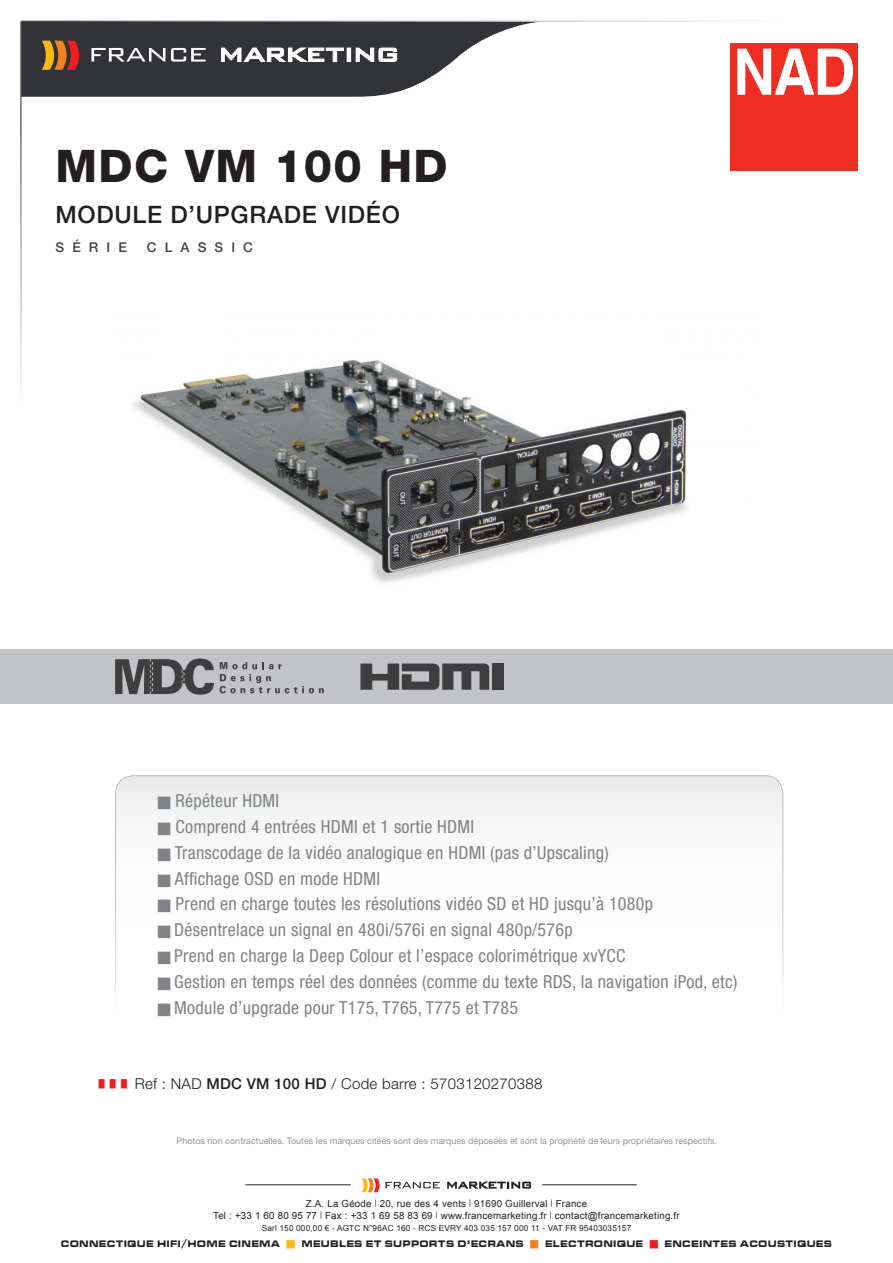
<style>
.page{position:relative;width:893px;height:1263px;background:#fff}
.page>*{position:absolute;margin:0;border:0;box-sizing:border-box;transform-origin:0 0}
.t1{font:800 45px "Helvetica Neue LT Std";letter-spacing:.03em;color:#231f20}
.t2{font:500 24px "Helvetica Neue LT Std";letter-spacing:.03em;color:#231f20}
.t3{font:condensed 18px "Helvetica Neue LT Std";letter-spacing:.015em;color:#808285}
.t4{font:300 15px "Helvetica Neue LT Std";letter-spacing:.02em;color:#231f20}
.t5{font:500 13.5px "Helvetica Neue LT Std";letter-spacing:.6em;color:#3d4545}
.t6{font:9.75px "Arial";letter-spacing:.02em;color:#231f20}
.t7{font:9.75px "Microgramma D Bold Exte";letter-spacing:.1em;color:#231f20;scale:.9 1}
.t8{font:9px "Helvetica Neue LT Std";color:#939598}
.t9{font:8.25px "Arial";letter-spacing:.02em;color:#231f20}
.s1{font-weight:500}
.s2{color:#fcb814}
.s3{color:#f58220}
.s4{color:#ee1d23}
</style>
<div class="page">
<div style="left:116px;top:776px;width:667px;height:44px;background:#f0f0f1"></div>
<div style="left:0;top:649px;width:893px;height:55px;background:#c2c3c6"></div>
<svg style="left:220px;top:662px;width:104px;height:31px"></svg>
<svg style="left:115px;top:658px;width:99px;height:37px"></svg>
<svg style="left:360px;top:663px;width:129px;height:27px"></svg>
<div style="left:492px;top:663px;width:12px;height:27px;background:#3e3e3f"></div>
<svg style="left:21px;top:22px;width:516px;height:75px"></svg>
<div style="left:731px;top:44px;width:127px;height:127px;background:#ee2e22"></div>
<svg style="left:737px;top:49px;width:116px;height:46px"></svg>
<svg style="left:447px;top:1182px;width:84px;height:6px"></svg>
<svg style="left:362px;top:1178px;width:78px;height:14px"></svg>
<hr style="left:245px;top:1184px;width:106px;height:1px;background:#231f20">
<hr style="left:542px;top:1184px;width:95px;height:1px;background:#231f20">
<img style="left:134px;top:360px;width:553px;height:223px">
<p class="t1" style="left:55px;top:139px;width:394px">MDC VM 100 HD</p>
<p class="t2" style="left:55px;top:201px;width:346px">MODULE D’UPGRADE VIDÉO</p>
<p class="t5" style="left:55px;top:240px;width:73px">SÉRIE</p>
<p class="t5" style="left:147px;top:240px;width:108px">CLASSIC</p>
<p class="t3" style="left:157px;top:790px;width:123px">■ Répéteur HDMI</p>
<p class="t3" style="left:157px;top:816px;width:318px">■ Comprend 4 entrées HDMI et 1 sortie HDMI</p>
<p class="t3" style="left:157px;top:842px;width:453px">■ Transcodage de la vidéo analogique en HDMI (pas d’Upscaling)</p>
<p class="t3" style="left:157px;top:868px;width:224px">■ Affichage OSD en mode HDMI</p>
<p class="t3" style="left:157px;top:894px;width:497px">■ Prend en charge toutes les résolutions vidéo SD et HD jusqu’à 1080p</p>
<p class="t3" style="left:157px;top:919px;width:417px">■ Désentrelace un signal en 480i/576i en signal 480p/576p</p>
<p class="t3" style="left:157px;top:945px;width:470px">■ Prend en charge la Deep Colour et l’espace colorimétrique xvYCC</p>
<p class="t3" style="left:157px;top:971px;width:581px">■ Gestion en temps réel des données (comme du texte RDS, la navigation iPod, etc)</p>
<p class="t3" style="left:157px;top:997px;width:362px">■ Module d’upgrade pour T175, T765, T775 et T785</p>
<p class="t4" style="left:135px;top:1074px;width:409px">Ref : NAD <span class="s1">MDC VM 100 HD</span> / Code barre : 5703120270388</p>
<p class="t8" style="left:177px;top:1135px;width:542px">Photos non contractuelles. Toutes les marques citées sont des marques déposées et sont la propriété de leurs propriétaires respectifs.</p>
<p class="t6" style="left:306px;top:1197px;width:283px">Z.A. La Géode <sup>|</sup> 20, rue des 4 vents <sup>|</sup> 91690 Guillerval <sup>|</sup> France</p>
<p class="t6" style="left:213px;top:1209px;width:468px">Tel : +33 1 60 80 95 77 <sup>|</sup> Fax : +33 1 69 58 83 69 <sup>|</sup> www.francemarketing.fr <sup>|</sup> contact@francemarketing.fr</p>
<p class="t9" style="left:262px;top:1222px;width:371px">Sarl 150 000,00 € - AGTC N°96AC 160 - RCS EVRY 403 035 157 000 11 - VAT FR 95403035157</p>
<p class="t7" style="left:61px;top:1237px;width:858px">CONNECTIQUE HIFI/HOME CINEMA <span class="s2">■</span> MEUBLES ET SUPPORTS D’ECRANS <span class="s3">■</span> ELECTRONIQUE <span class="s4">■</span> ENCEINTES ACOUSTIQUES</p>
</div>
